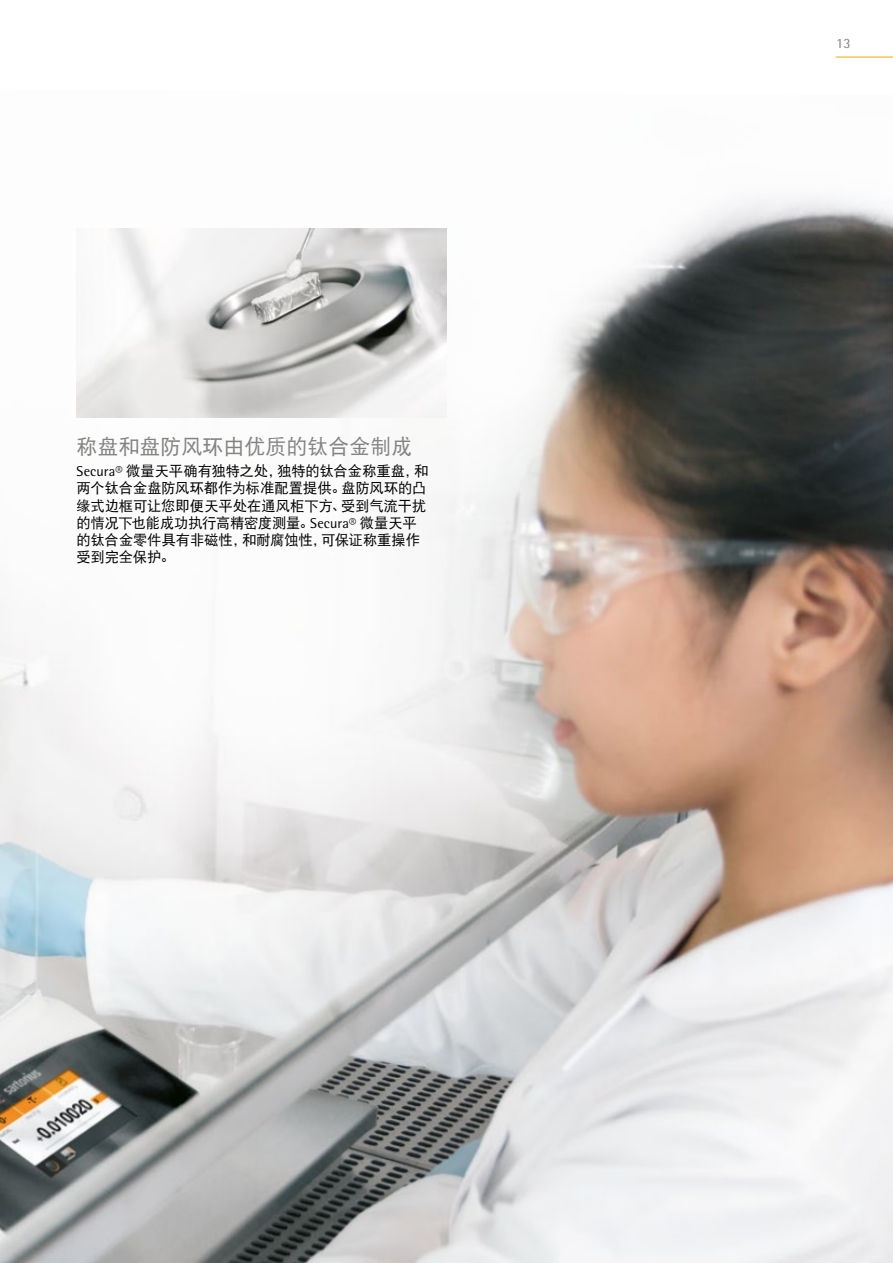
<style>
.page{position:relative;width:893px;height:1263px;background:#fff}
.page>*{position:absolute;margin:0;border:0;box-sizing:border-box;transform-origin:0 0}
.t1{font:21px "DFP Hei W5";color:#838382}
.t2{font:14.25px/17.2px "DFP Hei W5";letter-spacing:-.005em;color:#000}
.t3{font:14.25px "Sartorius Rotis Sans 2013";color:#838382}
.s1{font-family:"Sartorius Rotis Sans 2013"}
</style>
<div class="page">
<img style="left:0;top:198px;width:893px;height:1065px">
<hr style="left:836px;top:57px;width:57px;height:1px;background:#f7a600">
<img style="left:77px;top:229px;width:369px;height:189px">
<h1 class="t1" style="left:77px;top:435px;width:337px">称盘和盘防风环由优质的钛合金制成</h1>
<p class="t2" style="left:77px;top:462px;width:353px"><span class="s1">Secura®</span> 微量天平确有独特之处，独特的钛合金称重盘，和两个钛合金盘防风环都作为标准配置提供。盘防风环的凸缘式边框可让您即便天平处在通风柜下方、受到气流干扰的情况下也能成功执行高精密度测量。<span class="s1">Secura®</span> 微量天平的钛合金零件具有非磁性，和耐腐蚀性，可保证称重操作受到完全保护。</p>
<p class="t3" style="left:836px;top:35px;width:16px">13</p>
</div>
